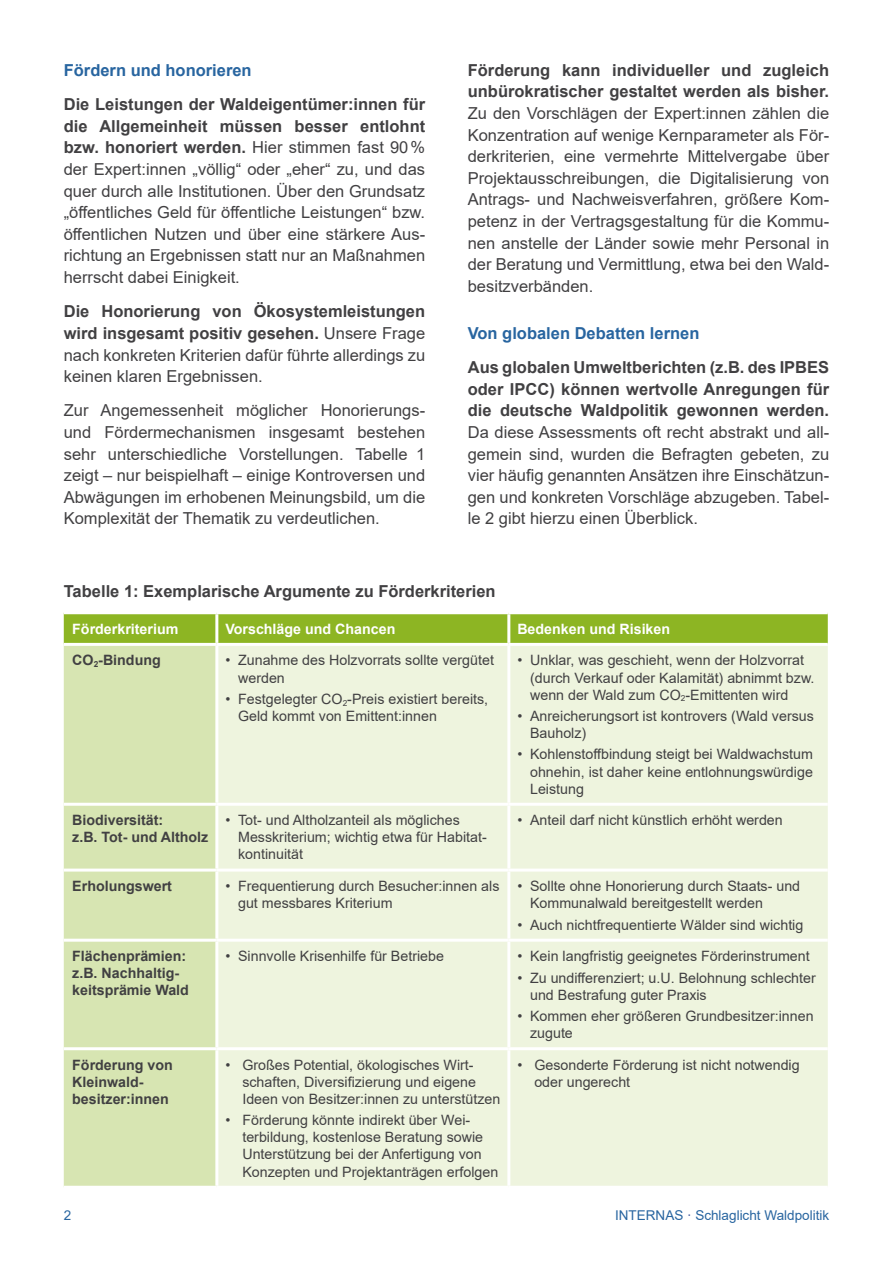
<style>
.page{position:relative;width:893px;height:1263px;background:#fff}
.page>*{position:absolute;margin:0;border:0;box-sizing:border-box;transform-origin:0 0}
.t1{font:16.5px/21.6px "Arial";color:#414042;text-align:justify}
.t2{font:700 16.5px/21.6px "Arial";color:#414042}
.t3{font:700 16.5px "Arial";color:#2865a0}
.t4{font:14.25px/17.1px "Arial";color:#414042}
.t5{font:700 14.25px/17.1px "Arial";color:#414042}
.t6{font:700 14.25px "Arial";color:#fff}
.t7{font:13.5px "Arial";color:#2865a0}
.s1{font-weight:700}
.s2{color:#25408f}
</style>
<div class="page">
<svg style="left:64px;top:614px;width:764px;height:29px;background:#8eb526"></svg>
<div style="left:64px;top:646px;width:151px;height:540px;background:#d7e5b2"></div>
<div style="left:218px;top:646px;width:610px;height:540px;background:#eef4de"></div>
<hr style="left:217px;top:803px;width:292px;height:3px;background:#fff">
<hr style="left:217px;top:868px;width:292px;height:3px;background:#fff">
<hr style="left:217px;top:939px;width:292px;height:3px;background:#fff">
<hr style="left:217px;top:1047px;width:292px;height:3px;background:#fff">
<hr style="left:215px;top:614px;width:3px;height:29px;background:#fff">
<hr style="left:64px;top:803px;width:153px;height:3px;background:#fff">
<hr style="left:64px;top:868px;width:153px;height:3px;background:#fff">
<hr style="left:64px;top:939px;width:153px;height:3px;background:#fff">
<hr style="left:64px;top:1047px;width:153px;height:3px;background:#fff">
<hr style="left:507px;top:614px;width:3px;height:29px;background:#fff">
<hr style="left:507px;top:646px;width:3px;height:157px;background:#fff">
<hr style="left:509px;top:803px;width:319px;height:3px;background:#fff">
<hr style="left:507px;top:806px;width:3px;height:62px;background:#fff">
<hr style="left:509px;top:868px;width:319px;height:3px;background:#fff">
<hr style="left:507px;top:871px;width:3px;height:68px;background:#fff">
<hr style="left:509px;top:939px;width:319px;height:3px;background:#fff">
<hr style="left:507px;top:942px;width:3px;height:105px;background:#fff">
<hr style="left:509px;top:1047px;width:319px;height:3px;background:#fff">
<hr style="left:507px;top:1050px;width:3px;height:136px;background:#fff">
<p class="t3" style="left:64px;top:58px;width:189px">Fördern und honorieren</p>
<p class="t1" style="left:64px;top:93px;width:363px"><span class="s1">Die Leistungen der Waldeigentümer:innen für die Allgemeinheit müssen besser entlohnt bzw. honoriert werden.</span> Hier stimmen fast 90% der Expert:innen „völlig“ oder „eher“ zu, und das quer durch alle Institutionen. Über den Grundsatz „öffentliches Geld für öffentliche Leistungen“ bzw. öffentlichen Nutzen und über eine stärkere Aus&shy;richtung an Ergebnissen statt nur an Maßnahmen herrscht dabei Einigkeit.</p>
<p class="t1" style="left:64px;top:301px;width:363px"><span class="s1">Die Honorierung von Ökosystemleistungen wird insgesamt positiv gesehen.</span> Unsere Frage nach konkreten Kriterien dafür führte allerdings zu keinen klaren Ergebnissen.</p>
<p class="t1" style="left:64px;top:400px;width:363px">Zur Angemessenheit möglicher Honorierungs&shy;und Fördermechanismen insgesamt bestehen sehr unterschiedliche Vorstellungen. Tabelle 1 zeigt – nur beispielhaft – einige Kontroversen und Abwägungen im erhobenen Meinungsbild, um die Komplexität der Thematik zu verdeutlichen.</p>
<p class="t2" style="left:468px;top:59px;width:363px">Förderung kann individueller und zugleich unbürokratischer gestaltet werden als bisher.</p>
<p class="t1" style="left:468px;top:102px;width:363px">Zu den Vorschlägen der Expert:innen zählen die Konzentration auf wenige Kernparameter als För&shy;derkriterien, eine vermehrte Mittelvergabe über Projektausschreibungen, die Digitalisierung von Antrags- und Nachweisverfahren, größere Kom&shy;petenz in der Vertragsgestaltung für die Kommu&shy;nen anstelle der Länder sowie mehr Personal in der Beratung und Vermittlung, etwa bei den Wald&shy;besitzverbänden.</p>
<p class="t3" style="left:468px;top:321px;width:233px">Von globalen Debatten lernen</p>
<p class="t2" style="left:468px;top:357px;width:363px;text-align:justify">Aus globalen Umweltberichten (z.B. des IPBES oder IPCC) können wertvolle Anregungen für die deutsche Waldpolitik gewonnen werden.</p>
<p class="t1" style="left:468px;top:421px;width:363px">Da diese Assessments oft recht abstrakt und all&shy;gemein sind, wurden die Befragten gebeten, zu vier häufig genannten Ansätzen ihre Einschätzun&shy;gen und konkreten Vorschläge abzugeben. Tabel&shy;le 2 gibt hierzu einen Überblick.</p>
<p class="t2" style="left:64px;top:580px;width:433px">Tabelle 1: Exemplarische Argumente zu Förderkriterien</p>
<p class="t6" style="left:72px;top:619px;width:108px">Förderkriterium</p>
<p class="t6" style="left:225px;top:619px;width:171px">Vorschläge und Chancen</p>
<p class="t6" style="left:517px;top:619px;width:154px">Bedenken und Risiken</p>
<p class="t5" style="left:72px;top:652px;width:90px">CO<sub>2</sub>-Bindung</p>
<p class="t4" style="left:238px;top:652px;width:257px;text-indent:-13px">• Zunahme des Holzvorrats sollte vergütet werden</p>
<p class="t4" style="left:238px;top:690px;width:252px;text-indent:-13px">• Festgelegter CO<sub>2</sub>-Preis existiert bereits,<br>Geld kommt von Emittent:innen</p>
<p class="t4" style="left:530px;top:652px;width:286px;text-indent:-13px">• Unklar, was geschieht, wenn der Holzvorrat (durch Verkauf oder Kalamität) abnimmt bzw. wenn der Wald zum CO<sub>2</sub>-Emittenten wird</p>
<p class="t4" style="left:530px;top:707px;width:285px;text-indent:-13px">• Anreicherungsort ist kontrovers (Wald versus<br>Bauholz)</p>
<p class="t4" style="left:530px;top:746px;width:284px;text-align:justify;text-indent:-13px">• Kohlenstoffbindung steigt bei Waldwachstum ohnehin, ist daher keine entlohnungswürdige Leistung</p>
<p class="t5" style="left:72px;top:812px;width:138px">Biodiversität:<br>z.B. Tot- und Altholz</p>
<p class="t4" style="left:238px;top:811px;width:250px;text-indent:-13px">• Tot- und Altholzanteil als mögliches<br>Messkriterium; wichtig etwa für Habitat&shy;kontinuität</p>
<p class="t4" style="left:517px;top:811px;width:267px">• Anteil darf nicht künstlich erhöht werden</p>
<p class="t5" style="left:72px;top:878px;width:101px">Erholungswert</p>
<p class="t4" style="left:238px;top:877px;width:263px;text-indent:-13px">• Frequentierung durch Besucher:innen als gut messbares Kriterium</p>
<p class="t4" style="left:530px;top:877px;width:272px;text-indent:-13px">• Sollte ohne Honorierung durch Staats- und<br>Kommunalwald bereitgestellt werden</p>
<p class="t4" style="left:517px;top:916px;width:287px">• Auch nichtfrequentierte Wälder sind wichtig</p>
<p class="t5" style="left:72px;top:948px;width:118px">Flächenprämien: z.B. Nachhaltig&shy;keitsprämie Wald</p>
<p class="t4" style="left:225px;top:947px;width:220px">• Sinnvolle Krisenhilfe für Betriebe</p>
<p class="t4" style="left:517px;top:947px;width:294px">• Kein langfristig geeignetes Förderinstrument</p>
<p class="t4" style="left:530px;top:969px;width:287px;text-indent:-13px">• Zu undifferenziert; u.U. Belohnung schlechter und Bestrafung guter Praxis</p>
<p class="t4" style="left:530px;top:1007px;width:285px;text-indent:-13px">• Kommen eher größeren Grundbesitzer:innen zugute</p>
<p class="t5" style="left:72px;top:1056px;width:102px">Förderung von<br>Kleinwald&shy;besitzer:innen</p>
<p class="t4" style="left:242px;top:1056px;width:259px;text-indent:-17px">• Großes Potential, ökologisches Wirt&shy;schaften, Diversifizierung und eigene<br>Ideen von Besitzer:innen zu unterstützen</p>
<p class="t4" style="left:242px;top:1111px;width:257px;text-indent:-17px">• Förderung könnte indirekt über Wei&shy;terbildung, kostenlose Beratung sowie Unterstützung bei der Anfertigung von Konzepten und Projektanträgen erfolgen</p>
<p class="t4" style="left:534px;top:1056px;width:267px;text-indent:-17px">• Gesonderte Förderung ist nicht notwendig oder ungerecht</p>
<p class="t7" style="left:64px;top:1205px;width:9px">2</p>
<p class="t7" style="left:615px;top:1205px;width:216px">INTERNAS <span class="s2">·</span> Schlaglicht Waldpolitik</p>
</div>
